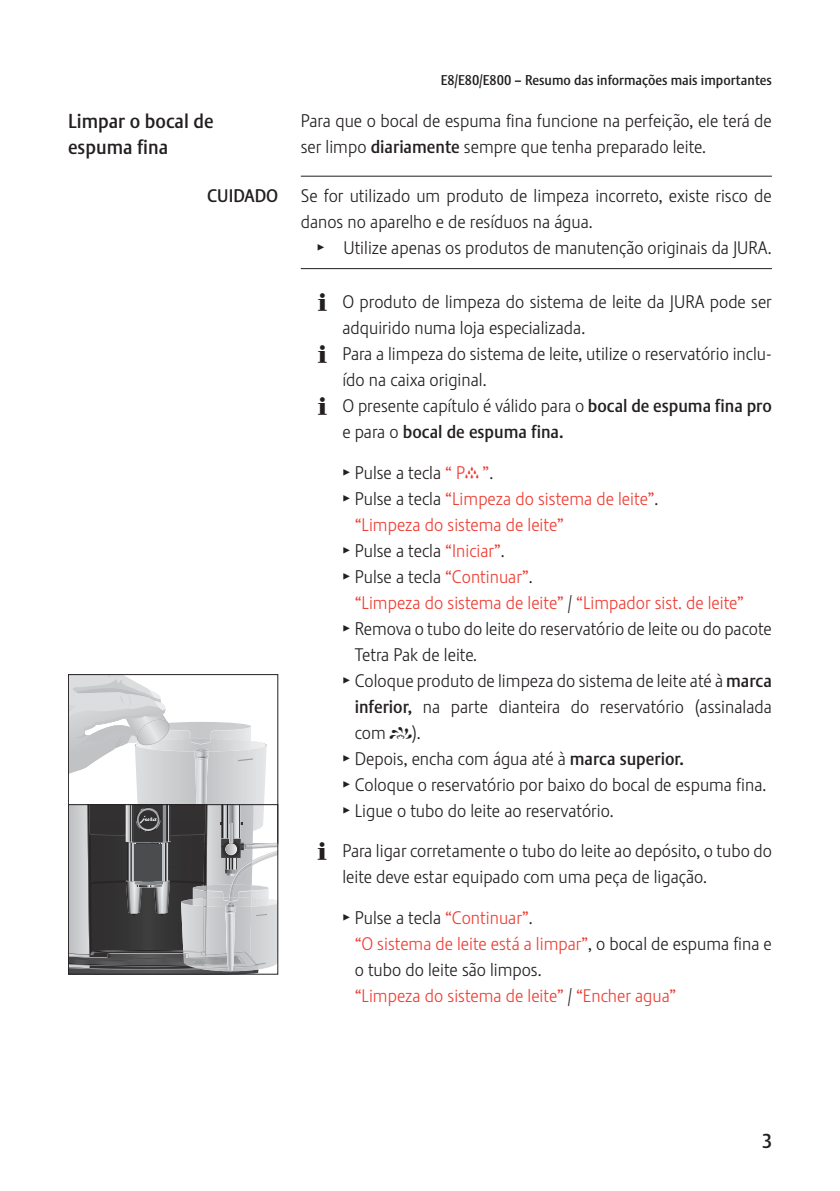
<style>
.page{position:relative;width:840px;height:1191px;background:#fff}
.page>*{position:absolute;margin:0;border:0;box-sizing:border-box;transform-origin:0 0}
.t1{font:20px/26px "Stalemate Pro 2 J Medium";color:#231f20}
.t2{font:18px/26px "Stalemate Pro 2 J Light";color:#231f20}
.t3{font:18px/26px "Stalemate Pro 2 J Light";color:#ee3e34}
.t4{font:18px "Stalemate Pro 2 J Medium";color:#231f20}
.t5{font:14px "Stalemate Pro 2 J Medium";color:#231f20}
.s1{font-family:"Stalemate Pro 2 J Medium"}
.s2{font-family:"Jura Pict 2006"}
.s3{font-family:"Stalemate Pro 2 J Light"}
.s4{color:#ee3e34}
.s5{font-family:"Jura Pict 2006";color:#ee3e34}
.s6{font-family:"Jura Pict 2006";color:#231f20}
.s7{color:#231f20}
</style>
<div class="page">
<hr style="left:300px;top:176px;width:471px;height:1px;background:#231f20">
<hr style="left:300px;top:268px;width:471px;height:1px;background:#231f20">
<svg style="left:68px;top:674px;width:210px;height:298px"></svg>
<div style="left:68px;top:804px;width:210px;height:170px;border:1px solid #231f20"></div>
<p class="t1" style="left:68px;top:108px;width:147px">Limpar o bocal de espuma fina</p>
<p class="t4" style="left:207px;top:184px;width:73px">CUIDADO</p>
<p class="t5" style="left:440px;top:72px;width:332px">E8/E80/E800 – Resumo das informações mais importantes</p>
<p class="t2" style="left:300px;top:108px;width:472px">Para que o bocal de espuma fina funcione na perfeição, ele terá de ser limpo <span class="s1">diariamente</span> sempre que tenha preparado leite.</p>
<p class="t2" style="left:300px;top:182px;width:472px">Se for utilizado um produto de limpeza incorreto, existe risco de danos no aparelho e de resíduos na água.</p>
<p class="t2" style="left:317px;top:234px;width:455px"><span class="s2">T</span> Utilize apenas os produtos de manutenção originais da JURA.</p>
<p class="t2" style="left:318px;top:289px;width:455px"><span class="s2">E</span> O produto de limpeza do sistema de leite da JURA pode ser</p>
<p class="t2" style="left:342px;top:315px;width:244px">adquirido numa loja especializada.</p>
<p class="t2" style="left:318px;top:341px;width:455px"><span class="s2">E</span> Para a limpeza do sistema de leite, utilize o reservatório inclu-</p>
<p class="t2" style="left:342px;top:367px;width:146px">ído na caixa original.</p>
<p class="t2" style="left:318px;top:393px;width:455px"><span class="s2">E</span> O presente capítulo é válido para o <span class="s1">bocal de espuma fina pro</span></p>
<p class="t4" style="left:342px;top:421px;width:223px"><span class="s3">e para o</span> bocal de espuma fina.</p>
<p class="t2" style="left:343px;top:459px;width:151px"><span class="s2">T</span> Pulse a tecla <span class="s4">“ P</span><span class="s5">c</span> <span class="s4">”</span>.</p>
<p class="t3" style="left:343px;top:485px;width:316px"><span class="s6">T</span> <span class="s7">Pulse a tecla</span> “Limpeza do sistema de leite”<span class="s7">.</span></p>
<p class="t3" style="left:354px;top:511px;width:210px">“Limpeza do sistema de leite”</p>
<p class="t2" style="left:343px;top:537px;width:163px"><span class="s2">T</span> Pulse a tecla <span class="s4">“Iniciar”</span>.</p>
<p class="t2" style="left:343px;top:563px;width:191px"><span class="s2">T</span> Pulse a tecla <span class="s4">“Continuar”</span>.</p>
<p class="t3" style="left:354px;top:589px;width:390px">“Limpeza do sistema de leite” <span class="s7">/</span> “Limpador sist. de leite”</p>
<p class="t2" style="left:343px;top:615px;width:429px"><span class="s2">T</span> Remova o tubo do leite do reservatório de leite ou do pacote</p>
<p class="t2" style="left:354px;top:641px;width:124px">Tetra Pak de leite.</p>
<p class="t2" style="left:343px;top:667px;width:430px"><span class="s2">T</span> Coloque produto de limpeza do sistema de leite até à <span class="s1">marca</span></p>
<p class="t2" style="left:354px;top:693px;width:418px"><span class="s1">inferior,</span> na parte dianteira do reservatório (assinalada</p>
<p class="t2" style="left:354px;top:719px;width:67px">com <span class="s2">6</span>).</p>
<p class="t2" style="left:343px;top:745px;width:342px"><span class="s2">T</span> Depois, encha com água até à <span class="s1">marca superior.</span></p>
<p class="t2" style="left:343px;top:771px;width:424px"><span class="s2">T</span> Coloque o reservatório por baixo do bocal de espuma fina.</p>
<p class="t2" style="left:343px;top:797px;width:272px"><span class="s2">T</span> Ligue o tubo do leite ao reservatório.</p>
<p class="t2" style="left:342px;top:838px;width:431px;text-indent:-24px"><span class="s2">E</span> Para ligar corretamente o tubo do leite ao depósito, o tubo do leite deve estar equipado com uma peça de ligação.</p>
<p class="t3" style="left:354px;top:904px;width:418px;text-indent:-11px"><span class="s6">T</span> <span class="s7">Pulse a tecla</span> “Continuar”<span class="s7">.<br></span>“O sistema de leite está a limpar”<span class="s7">, o bocal de espuma fina e o tubo do leite são limpos.<br></span>“Limpeza do sistema de leite” <span class="s7">/</span> “Encher agua”</p>
<p class="t1" style="left:762px;top:1128px;width:11px">3</p>
</div>
